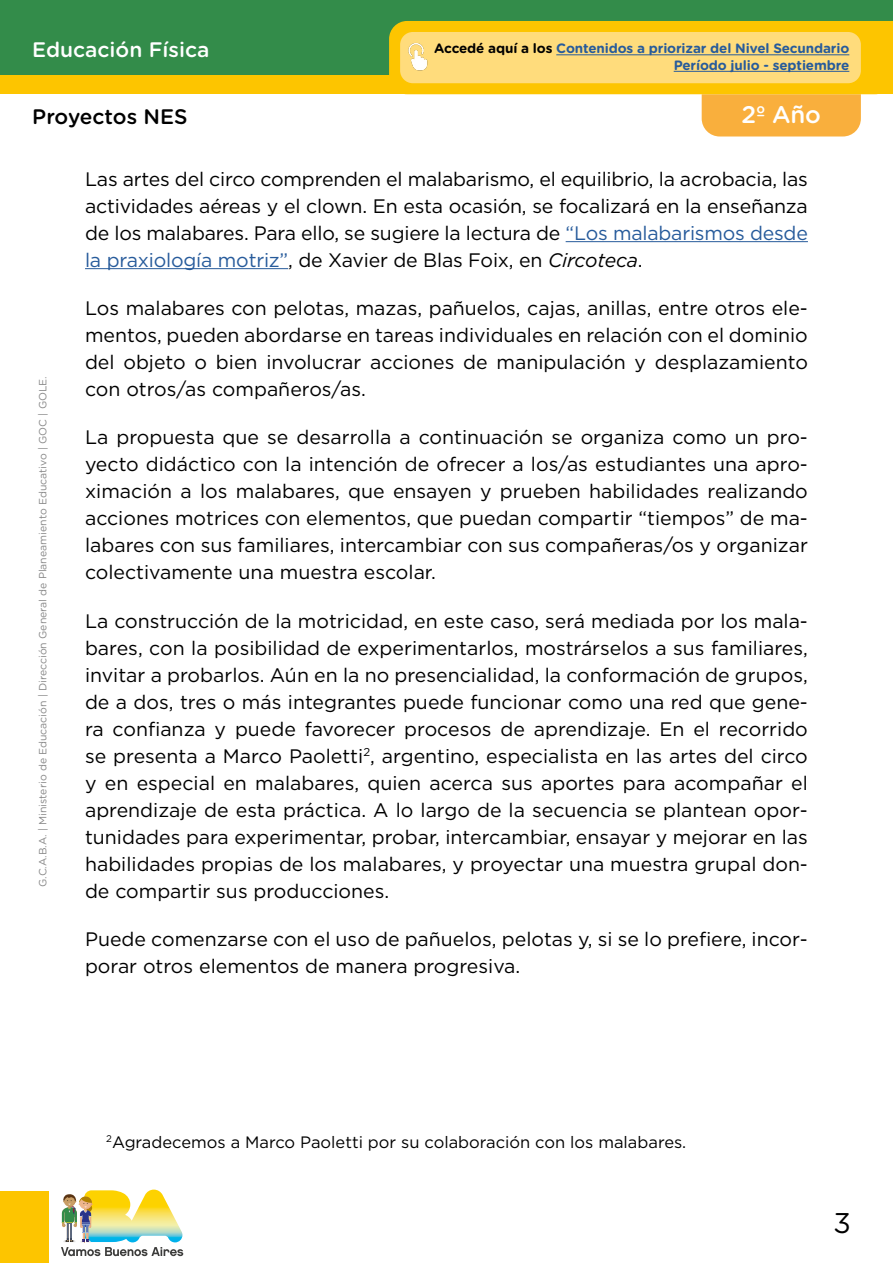
<style>
.page{position:relative;width:893px;height:1263px;background:#fff}
.page>*{position:absolute;margin:0;border:0;box-sizing:border-box;transform-origin:0 0}
.t1{font:28.5px "Gotham Rounded";color:#000}
.t2{font:500 24px "Gotham Rounded";color:#fff}
.t3{font:500 21px "Gotham Rounded";color:#fff}
.t4{font:500 21px "Gotham Rounded";color:#000}
.t5{font:19.5px/27px "Gotham";color:#000;text-align:justify}
.t6{font:16.5px "Gotham";color:#000}
.t7{font:700 13.5px/16.5px "Gotham Rounded";letter-spacing:-.01em;color:#275b9b;text-align:right}
.t8{font:10.5px "Gotham Rounded";color:#878787}
.s1{color:#000}
.s2{color:#275b9b}
.s3{font-style:italic}
</style>
<div class="page">
<div style="left:0;top:0;width:893px;height:78px;background:#338c4a"></div>
<div style="left:0;top:1191px;width:48px;height:72px;background:#fdc500"></div>
<svg style="left:61px;top:1189px;width:122px;height:67px"></svg>
<div style="left:0;top:75px;width:893px;height:19px;background:#fdc500"></div>
<svg style="left:389px;top:21px;width:504px;height:115px"></svg>
<div style="left:400px;top:32px;width:461px;height:51px;background:#ffdc7c;border-radius:13px"></div>
<img style="left:400px;top:33px;width:28px;height:48px">
<hr style="left:556px;top:54px;width:293px;height:1px;background:#275b9b">
<hr style="left:674px;top:71px;width:175px;height:1px;background:#275b9b">
<hr style="left:566px;top:241px;width:242px;height:1px;background:#275b9b">
<hr style="left:85px;top:268px;width:203px;height:1px;background:#275b9b">
<p class="t3" style="left:32px;top:35px;width:179px">Educación Física</p>
<p class="t4" style="left:32px;top:101px;width:157px">Proyectos NES</p>
<p class="t7" style="left:434px;top:40px;width:417px"><span class="s1">Accedé aquí a los</span> Contenidos a priorizar del Nivel Secundario<br>Período julio - septiembre</p>
<p class="t2" style="left:742px;top:97px;width:81px">2º Año</p>
<p class="t8" style="left:36px;top:887px;width:512px;rotate:-90deg">G.C.A.B.A. | Ministerio de Educación | Dirección General de Planeamiento Educativo | GOC | GOLE.</p>
<p class="t5" style="left:85px;top:165px;width:724px">Las artes del circo comprenden el malabarismo, el equilibrio, la acrobacia, las actividades aéreas y el clown. En esta ocasión, se focalizará en la enseñanza de los malabares. Para ello, se sugiere la lectura de <span class="s2">“Los malabarismos desde la praxiología motriz”</span>, de Xavier de Blas Foix, en <span class="s3">Circoteca</span>.</p>
<p class="t5" style="left:85px;top:294px;width:724px">Los malabares con pelotas, mazas, pañuelos, cajas, anillas, entre otros ele&shy;mentos, pueden abordarse en tareas individuales en relación con el dominio del objeto o bien involucrar acciones de manipulación y desplazamiento con otros/as compañeros/as.</p>
<p class="t5" style="left:85px;top:423px;width:724px">La propuesta que se desarrolla a continuación se organiza como un pro&shy;yecto didáctico con la intención de ofrecer a los/as estudiantes una apro&shy;ximación a los malabares, que ensayen y prueben habilidades realizando acciones motrices con elementos, que puedan compartir “tiempos” de ma&shy;labares con sus familiares, intercambiar con sus compañeras/os y organizar colectivamente una muestra escolar.</p>
<p class="t5" style="left:85px;top:607px;width:724px">La construcción de la motricidad, en este caso, será mediada por los mala&shy;bares, con la posibilidad de experimentarlos, mostrárselos a sus familiares, invitar a probarlos. Aún en la no presencialidad, la conformación de grupos, de a dos, tres o más integrantes puede funcionar como una red que gene&shy;ra confianza y puede favorecer procesos de aprendizaje. En el recorrido se presenta a Marco Paoletti<sup>2</sup>, argentino, especialista en las artes del circo y en especial en malabares, quien acerca sus aportes para acompañar el aprendizaje de esta práctica. A lo largo de la secuencia se plantean opor&shy;tunidades para experimentar, probar, intercambiar, ensayar y mejorar en las habilidades propias de los malabares, y proyectar una muestra grupal don&shy;de compartir sus producciones.</p>
<p class="t5" style="left:85px;top:925px;width:724px">Puede comenzarse con el uso de pañuelos, pelotas y, si se lo prefiere, incor&shy;porar otros elementos de manera progresiva.</p>
<p class="t6" style="left:106px;top:1131px;width:582px"><sup>2</sup>Agradecemos a Marco Paoletti por su colaboración con los malabares.</p>
<h1 class="t1" style="left:833px;top:1203px;width:19px">3</h1>
</div>
